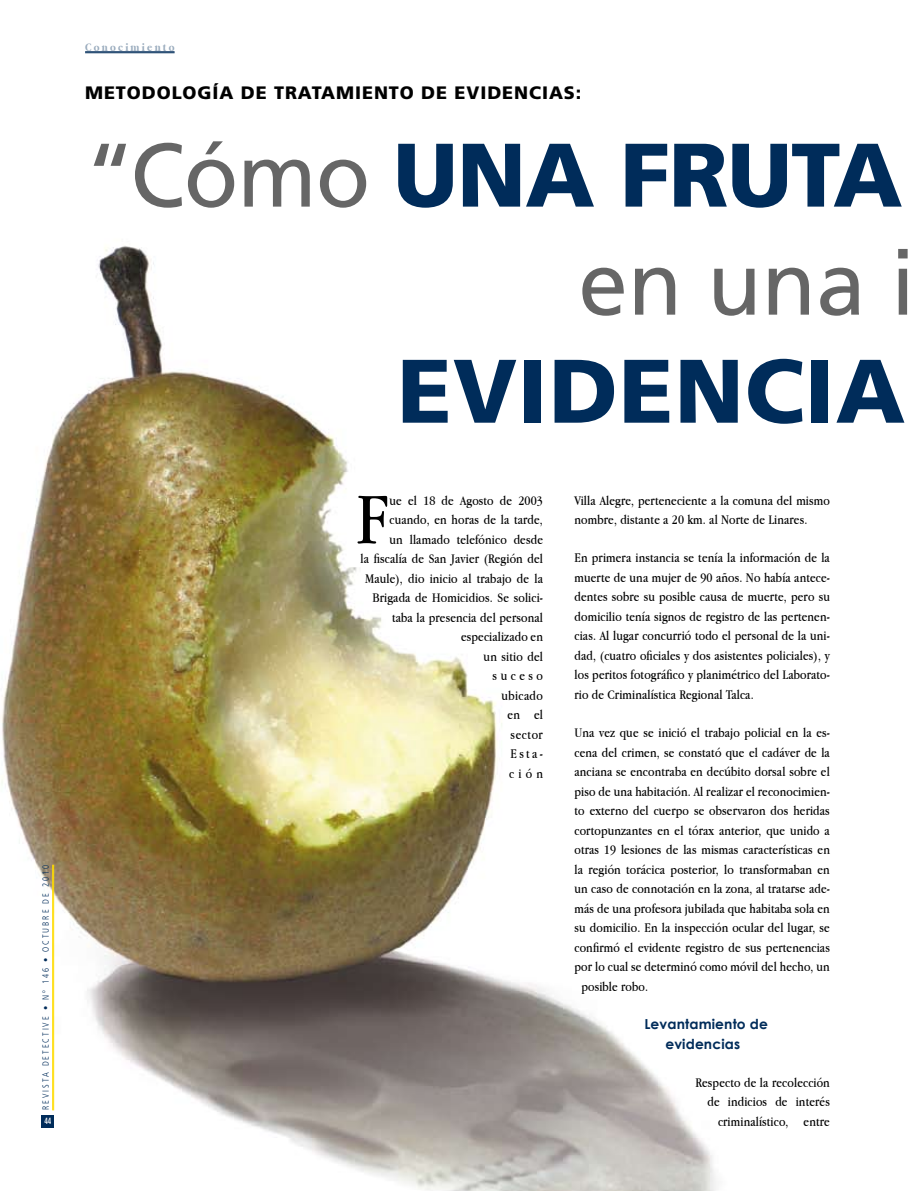
<style>
.page{position:relative;width:915px;height:1191px;background:#fff}
.page>*{position:absolute;margin:0;border:0;box-sizing:border-box;transform-origin:0 0}
.t1{font:90px/108px "Frutiger LT Std";color:#666;text-align:right}
.t2{font:900 90px "Frutiger LT Std";letter-spacing:.01em;color:#002c5a}
.t3{font:75.75px "Apple Garamond";color:#000}
.t4{font:900 18px "Frutiger LT Std";color:#000}
.t5{font:13.8px/19.5px "Apple Garamond";letter-spacing:.01em;color:#000;text-align:right}
.t6{font:700 13.8px/19.5px "Century Gothic";letter-spacing:.01em;color:#002c5a;text-align:center}
.t7{font:700 12px "Apple Garamond";letter-spacing:.185em;color:#99abbd}
.t8{font:300 condensed 9px "Frutiger LT Std";letter-spacing:.23em;color:#002c5a;scale:.95 1}
.t9{font:700 condensed 9px "Frutiger LT Std";color:#fff;scale:.75 1}
.s1{font-weight:900;color:#002c5a}
</style>
<div class="page">
<img style="left:1px;top:245px;width:715px;height:946px">
<div style="left:42px;top:1115px;width:12px;height:12px;background:#002c5a"></div>
<hr style="left:85px;top:51px;width:89px;height:1px;background:#002c5a">
<hr style="left:85px;top:52px;width:89px;height:1px;background:#002c5a">
<hr style="left:52px;top:864px;width:1px;height:246px;background:#ffdc00">
<hr style="left:53px;top:864px;width:1px;height:246px;background:#ffdc00">
<p class="t8" style="left:41px;top:1110px;width:260px;rotate:-90deg">REVISTA DETECTIVE • Nº 146 • OCTUBRE DE 2010</p>
<p class="t9" style="left:44px;top:1115px;width:11px">44</p>
<p class="t7" style="left:85px;top:40px;width:91px">Conocimiento</p>
<h3 class="t4" style="left:85px;top:81px;width:15px">METODOLOGÍA</h3>
<h3 class="t4" style="left:241px;top:81px;width:47px">DE TRATAMIENTO</h3>
<h3 class="t4" style="left:421px;top:81px;width:47px">DE EVIDENCIAS</h3>
<h3 class="t4" style="left:575px;top:81px;width:7px">:</h3>
<h1 class="t1" style="left:85px;top:122px;width:831px">“Cómo <span class="s1">UNA FRUTA </span>en una i</h1>
<h1 class="t2" style="left:397px;top:337px;width:509px">EVIDENCIA</h1>
<p class="t5" style="left:360px;top:490px;width:184px">ue el 18 de Agosto de 2003 cuando, en horas de la tarde,<br>un llamado telefónico desde<br>la fiscalía de San Javier (Región del<br>Maule), dio inicio al trabajo de la<br>Brigada de Homicidios. Se solici&shy;taba la presencia del personal especializado en<br>un sitio del<br>suceso<br>ubicado<br>en el<br>sector<br>Esta-<br>ción</p>
<h2 class="t3" style="left:356px;top:474px;width:34px">F</h2>
<p class="t5" style="left:574px;top:490px;width:257px;text-align:left">Villa Alegre, perteneciente a la comuna del mismo nombre, distante a 20 km. al Norte de Linares.</p>
<p class="t5" style="left:574px;top:548px;width:257px;text-align:justify">En primera instancia se tenía la información de la muerte de una mujer de 90 años. No había antece&shy;dentes sobre su posible causa de muerte, pero su domicilio tenía signos de registro de las pertenen&shy;cias. Al lugar concurrió todo el personal de la uni&shy;dad, (cuatro oficiales y dos asistentes policiales), y los peritos fotográfico y planimétrico del Laborato&shy;rio de Criminalística Regional Talca.</p>
<p class="t5" style="left:574px;top:722px;width:257px">Una vez que se inició el trabajo policial en la es-</p>
<p class="t5" style="left:574px;top:742px;width:257px">cena del crimen, se constató que el cadáver de la</p>
<p class="t5" style="left:574px;top:761px;width:257px">anciana se encontraba en decúbito dorsal sobre el</p>
<p class="t5" style="left:574px;top:781px;width:257px">piso de una habitación. Al realizar el reconocimien-</p>
<p class="t5" style="left:574px;top:800px;width:257px">to externo del cuerpo se observaron dos heridas</p>
<p class="t5" style="left:574px;top:820px;width:257px">cortopunzantes en el tórax anterior, que unido a</p>
<p class="t5" style="left:574px;top:839px;width:257px">otras 19 lesiones de las mismas características en</p>
<p class="t5" style="left:574px;top:859px;width:257px">la región torácica posterior, lo transformaban en</p>
<p class="t5" style="left:574px;top:878px;width:257px">un caso de connotación en la zona, al tratarse ade-</p>
<p class="t5" style="left:574px;top:898px;width:257px">más de una profesora jubilada que habitaba sola en</p>
<p class="t5" style="left:574px;top:917px;width:257px">su domicilio. En la inspección ocular del lugar, se</p>
<p class="t5" style="left:574px;top:937px;width:257px">confirmó el evidente registro de sus pertenencias</p>
<p class="t5" style="left:574px;top:956px;width:257px">por lo cual se determinó como móvil del hecho, un</p>
<p class="t5" style="left:581px;top:976px;width:68px">posible robo.</p>
<p class="t6" style="left:644px;top:1013px;width:125px">Levantamiento de evidencias</p>
<p class="t5" style="left:695px;top:1072px;width:136px">Respecto de la recolección de indicios de interés criminalístico, entre</p>
</div>
